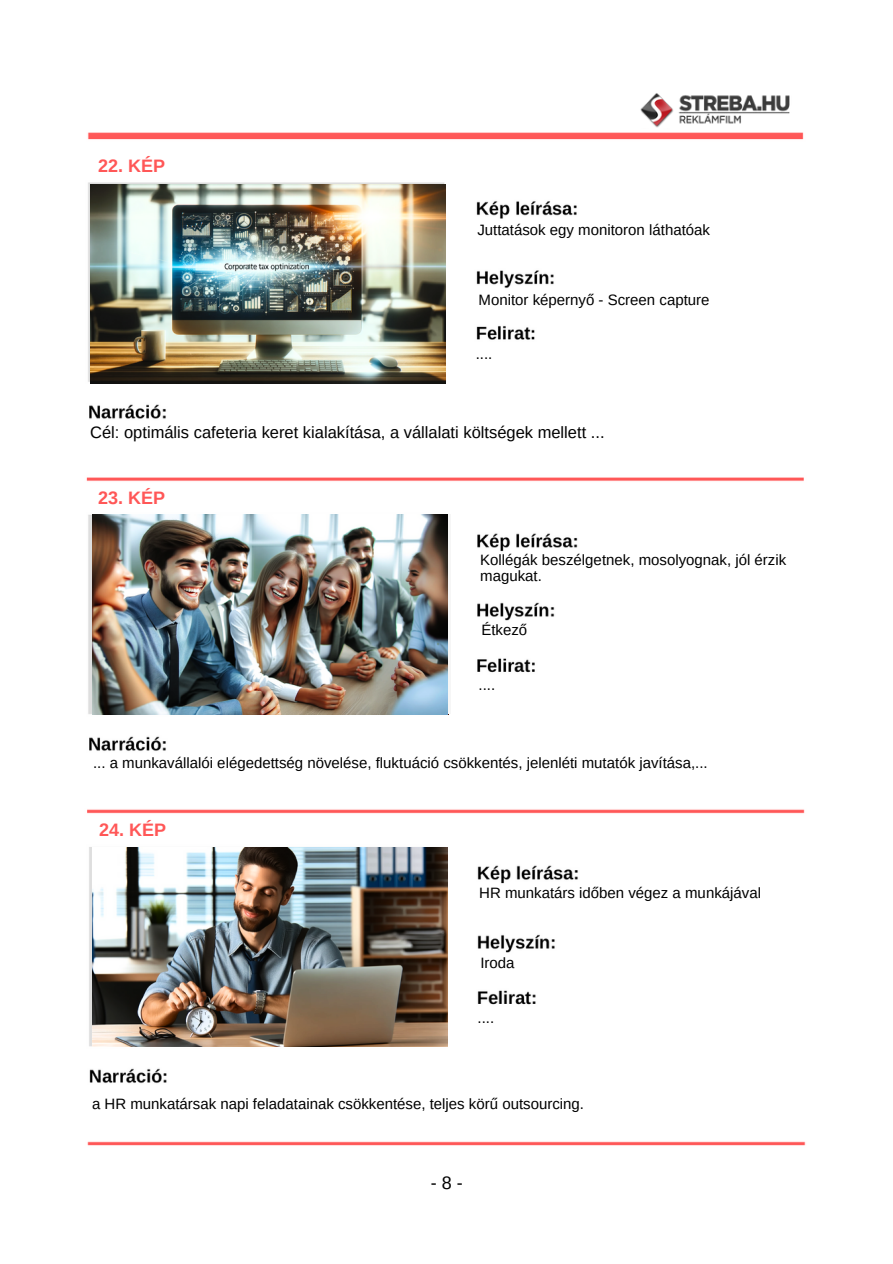
<style>
.page{position:relative;width:893px;height:1264px;background:#fff}
.page>*{position:absolute;margin:0;border:0;box-sizing:border-box;transform-origin:0 0}
.t1{font:700 18px "Arimo";color:#ff5757}
.t2{font:18px "Arimo";color:#000}
.t3{font:16.5px "Arimo";color:#000}
.t4{font:15px/15.8px "Arimo";color:#000}
</style>
<div class="page">
<img style="left:86px;top:132px;width:720px;height:1014px">
<img style="left:640px;top:93px;width:150px;height:35px">
<img style="left:92px;top:515px;width:355px;height:199px">
<img style="left:92px;top:847px;width:355px;height:199px">
<img style="left:90px;top:184px;width:356px;height:199px">
<p class="t1" style="left:98px;top:156px;width:68px">22. KÉP</p>
<p class="t4" style="left:477px;top:222px;width:234px">Juttatások egy monitoron láthatóak</p>
<p class="t4" style="left:478px;top:291px;width:232px">Monitor képernyő - Screen capture</p>
<p class="t4" style="left:475px;top:346px;width:18px">....</p>
<p class="t3" style="left:90px;top:423px;width:516px">Cél: optimális cafeteria keret kialakítása, a vállalati költségek mellett ...</p>
<p class="t1" style="left:98px;top:487px;width:68px">23. KÉP</p>
<p class="t4" style="left:480px;top:552px;width:307px">Kollégák beszélgetnek, mosolyognak, jól érzik magukat.</p>
<p class="t4" style="left:481px;top:622px;width:47px">Étkező</p>
<p class="t4" style="left:478px;top:676px;width:18px">....</p>
<p class="t4" style="left:93px;top:755px;width:616px">... a munkavállalói elégedettség növelése, fluktuáció csökkentés, jelenléti mutatók javítása,...</p>
<p class="t1" style="left:99px;top:819px;width:68px">24. KÉP</p>
<p class="t4" style="left:479px;top:885px;width:283px">HR munkatárs időben végez a munkájával</p>
<p class="t4" style="left:480px;top:955px;width:36px">Iroda</p>
<p class="t4" style="left:477px;top:1009px;width:18px">....</p>
<p class="t4" style="left:92px;top:1096px;width:493px">a HR munkatársak napi feladatainak csökkentése, teljes körű outsourcing.</p>
<p class="t2" style="left:430px;top:1172px;width:33px">- 8 -</p>
</div>
